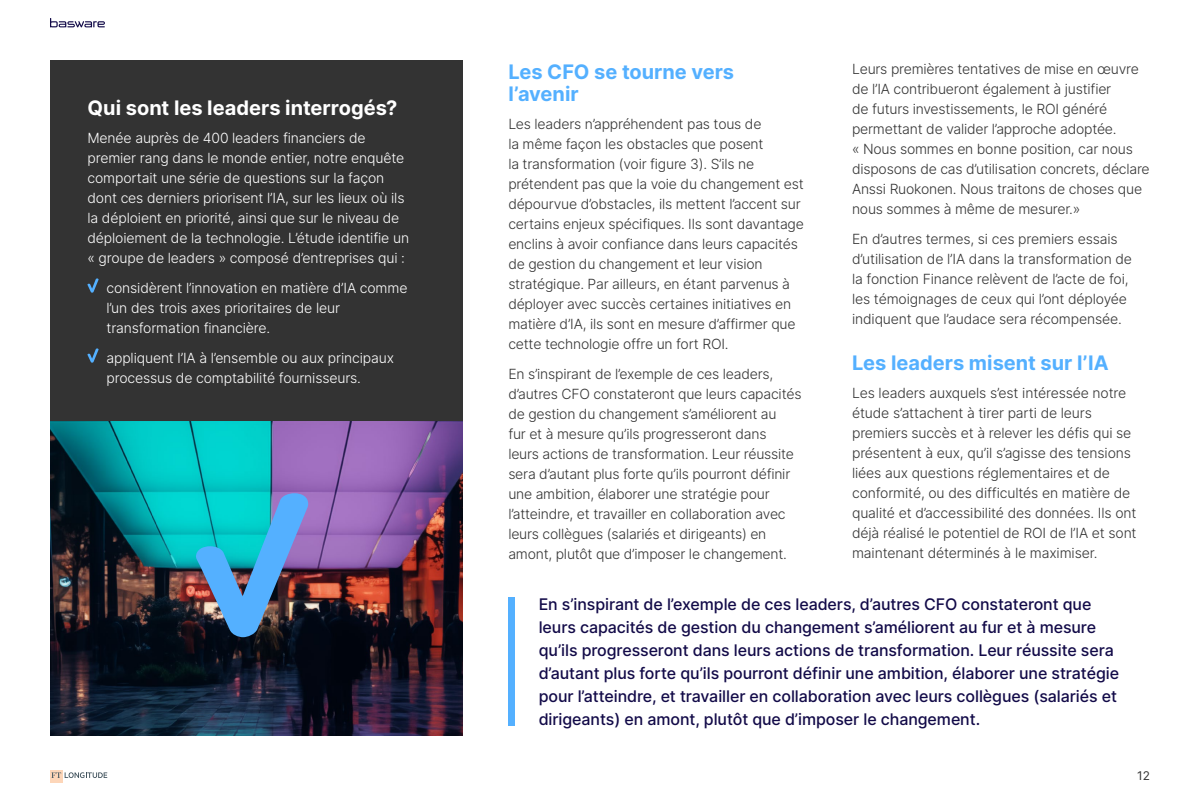
<style>
.page{position:relative;width:1200px;height:800px;background:#fff}
.page>*{position:absolute;margin:0;border:0;box-sizing:border-box;transform-origin:0 0}
.t1{font:700 20px/22px "Inter";color:#54b0ff}
.t2{font:700 20px "Inter";color:#fff}
.t3{font:500 16px/23px "Inter";letter-spacing:-.005em;color:#120a48}
.t4{font:300 14px/20px "Inter";letter-spacing:-.015em;color:#333}
.t5{font:300 14px/20px "Inter";letter-spacing:-.01em;color:#fff}
.t6{font:12px "Inter";color:#333}
</style>
<div class="page">
<img style="left:50px;top:421px;width:412px;height:315px">
<div style="left:50px;top:60px;width:412px;height:361px;background:#333"></div>
<svg style="left:87px;top:278px;width:12px;height:15px"></svg>
<svg style="left:87px;top:348px;width:12px;height:15px"></svg>
<div style="left:508px;top:598px;width:7px;height:128px;background:#54b0ff"></div>
<img style="left:196px;top:493px;width:112px;height:144px">
<svg style="left:50px;top:18px;width:55px;height:9px"></svg>
<div style="left:50px;top:771px;width:12px;height:12px;background:#fdd6b9"></div>
<svg style="left:51px;top:772px;width:56px;height:6px"></svg>
<h1 class="t2" style="left:87px;top:92px;width:311px">Qui sont les leaders interrogés?</h1>
<p class="t5" style="left:87px;top:127px;width:323px">Menée auprès de 400 leaders financiers de premier rang dans le monde entier, notre enquête comportait une série de questions sur la façon dont ces derniers priorisent l’IA, sur les lieux où ils la déploient en priorité, ainsi que sur le niveau de déploiement de la technologie. L’étude identifie un « groupe de leaders » composé d’entreprises qui :</p>
<p class="t5" style="left:106px;top:277px;width:303px">considèrent l’innovation en matière d’IA comme l’un des trois axes prioritaires de leur transformation financière.</p>
<p class="t5" style="left:106px;top:347px;width:289px">appliquent l’IA à l’ensemble ou aux principaux processus de comptabilité fournisseurs.</p>
<h1 class="t1" style="left:508px;top:60px;width:227px">Les CFO se tourne vers l’avenir</h1>
<p class="t4" style="left:508px;top:114px;width:297px">Les leaders n’appréhendent pas tous de<br>la même façon les obstacles que posent<br>la transformation (voir figure 3). S’ils ne prétendent pas que la voie du changement est dépourvue d’obstacles, ils mettent l’accent sur certains enjeux spécifiques. Ils sont davantage enclins à avoir confiance dans leurs capacités de gestion du changement et leur vision stratégique. Par ailleurs, en étant parvenus à déployer avec succès certaines initiatives en matière d’IA, ils sont en mesure d’affirmer que cette technologie offre un fort ROI.</p>
<p class="t4" style="left:508px;top:364px;width:295px">En s’inspirant de l’exemple de ces leaders, d’autres CFO constateront que leurs capacités de gestion du changement s’améliorent au<br>fur et à mesure qu’ils progresseront dans<br>leurs actions de transformation. Leur réussite sera d’autant plus forte qu’ils pourront définir une ambition, élaborer une stratégie pour l’atteindre, et travailler en collaboration avec leurs collègues (salariés et dirigeants) en amont, plutôt que d’imposer le changement.</p>
<p class="t4" style="left:852px;top:58px;width:299px">Leurs premières tentatives de mise en œuvre de l’IA contribueront également à justifier<br>de futurs investissements, le ROI généré permettant de valider l’approche adoptée.<br>« Nous sommes en bonne position, car nous disposons de cas d’utilisation concrets, déclare Anssi Ruokonen. Nous traitons de choses que nous sommes à même de mesurer.»</p>
<p class="t4" style="left:852px;top:228px;width:282px">En d’autres termes, si ces premiers essais d’utilisation de l’IA dans la transformation de la fonction Finance relèvent de l’acte de foi, les témoignages de ceux qui l’ont déployée indiquent que l’audace sera récompensée.</p>
<h1 class="t1" style="left:852px;top:351px;width:258px">Les leaders misent sur l’IA</h1>
<p class="t4" style="left:852px;top:382px;width:286px">Les leaders auxquels s’est intéressée notre étude s’attachent à tirer parti de leurs premiers succès et à relever les défis qui se présentent à eux, qu’il s’agisse des tensions liées aux questions réglementaires et de conformité, ou des difficultés en matière de qualité et d’accessibilité des données. Ils ont déjà réalisé le potentiel de ROI de l’IA et sont maintenant déterminés à le maximiser.</p>
<p class="t3" style="left:539px;top:592px;width:582px">En s’inspirant de l’exemple de ces leaders, d’autres CFO constateront que leurs capacités de gestion du changement s’améliorent au fur et à mesure qu’ils progresseront dans leurs actions de transformation. Leur réussite sera d’autant plus forte qu’ils pourront définir une ambition, élaborer une stratégie pour l’atteindre, et travailler en collaboration avec leurs collègues (salariés et dirigeants) en amont, plutôt que d’imposer le changement.</p>
<p class="t6" style="left:1137px;top:767px;width:14px">12</p>
</div>
